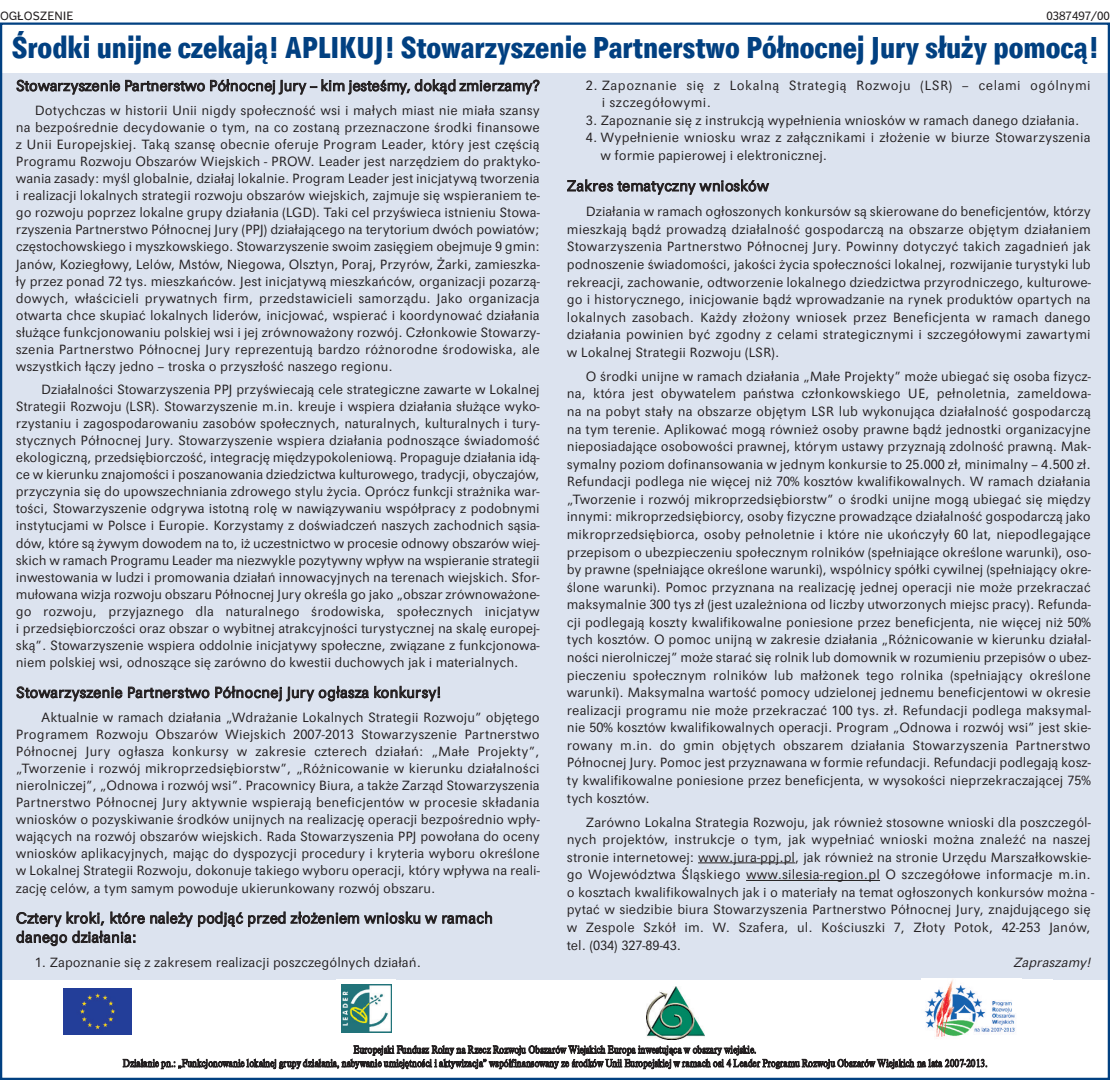
<style>
.page{position:relative;width:1110px;height:1080px;background:#fff}
.page>*{position:absolute;margin:0;border:0;box-sizing:border-box;transform-origin:0 0}
.t1{font:31.5px "Maxima TCE Bol Con";color:#014081;scale:.92 1}
.t2{font:300 15.75px/19.1px "Maxima TCE";letter-spacing:-.005em;color:#231f20}
.t3{font:300 13.95px/17.1px "Maxima TCE";color:#231f20;text-align:justify}
.t4{font:300 13.95px/17.6px "Maxima TCE";letter-spacing:.035em;color:#231f20}
.t5{font:italic 300 13.95px "Maxima TCE";color:#231f20}
.t6{font:11.25px/13.5px "Nimbus Rom DCE";letter-spacing:-.01em;color:#231f20;text-align:center;scale:.85 1}
.t7{font:11.25px "Poynter Agate Zero";color:#231f20}
</style>
<div class="page">
<div style="left:0;top:73px;width:1110px;height:906px;background:#dce3ef"></div>
<hr style="left:698px;top:862px;width:59px;height:1px;background:#231f20">
<hr style="left:760px;top:862px;width:35px;height:1px;background:#231f20">
<hr style="left:746px;top:880px;width:74px;height:1px;background:#231f20">
<hr style="left:823px;top:880px;width:57px;height:1px;background:#231f20">
<img style="left:63px;top:988px;width:69px;height:46px">
<img style="left:341px;top:984px;width:50px;height:48px">
<img style="left:646px;top:986px;width:58px;height:53px">
<div style="left:921px;top:978px;width:131px;height:62px;background:#fff"></div>
<img style="left:924px;top:980px;width:91px;height:57px">
<p class="t7" style="left:0;top:10px;width:75px">OGŁOSZENIE</p>
<p class="t7" style="left:1046px;top:10px;width:65px">0387497/00</p>
<h1 class="t1" style="left:12px;top:28px;width:1183px">Środki unijne czekają! APLIKUJ! Stowarzyszenie Partnerstwo Północnej Jury służy pomocą!</h1>
<p class="t2" style="left:16px;top:76px;width:525px">Sto warzy sze nie Partnerstwo Północnej Ju ry – kim je ste śmy, dokąd zmierza my?</p>
<p class="t3" style="left:16px;top:102px;width:525px;text-indent:19px">Dotychczas w historii Unii nigdy społeczność wsi i małych miast nie miała szansy na bezpośrednie decydowanie o tym, na co zostaną przeznaczone środki finansowe z Unii Europejskiej. Taką szansę obecnie oferuje Program Leader, który jest częścią Programu Rozwoju Obszarów Wiejskich - PROW. Leader jest narzędziem do praktyko&shy;wania zasady: myśl globalnie, działaj lokalnie. Program Leader jest inicjatywą tworzenia i realizacji lokalnych strategii rozwoju obszarów wiejskich, zajmuje się wspieraniem te&shy;go rozwoju poprzez lokalne grupy działania (LGD). Taki cel przyświeca istnieniu Stowa&shy;rzyszenia Partnerstwo Północnej Jury (PPJ) działającego na terytorium dwóch powiatów; częstochowskiego i myszkowskiego. Stowarzyszenie swoim zasięgiem obejmuje 9 gmin:<br>Janów, Koziegłowy, Lelów, Mstów, Niegowa, Olsztyn, Poraj, Przyrów, Żarki, zamieszka&shy;ły przez ponad 72 tys. mieszkańców. Jest inicjatywą mieszkańców, organizacji pozarzą&shy;dowych, właścicieli prywatnych firm, przedstawicieli samorządu. Jako organizacja otwarta chce skupiać lokalnych liderów, inicjować, wspierać i koordynować działania służące funkcjonowaniu polskiej wsi i jej zrównoważony rozwój. Członkowie Stowarzy&shy;szenia Partnerstwo Północnej Jury reprezentują bardzo różnorodne środowiska, ale wszystkich łączy jedno – troska o przyszłość naszego regionu.</p>
<p class="t3" style="left:16px;top:381px;width:525px;text-indent:26px">Działalności Stowarzyszenia PPJ przyświecają cele strategiczne zawarte w Lokalnej Strategii Rozwoju (LSR). Stowarzyszenie m.in. kreuje i wspiera działania służące wyko&shy;rzystaniu i zagospodarowaniu zasobów społecznych, naturalnych, kulturalnych i tury&shy;stycznych Północnej Jury. Stowarzyszenie wspiera działania podnoszące świadomość ekologiczną, przedsiębiorczość, integrację międzypokoleniową. Propaguje działania idą&shy;ce w kierunku znajomości i poszanowania dziedzictwa kulturowego, tradycji, obyczajów, przyczynia się do upowszechniania zdrowego stylu życia. Oprócz funkcji strażnika war&shy;tości, Stowarzyszenie odgrywa istotną rolę w nawiązywaniu współpracy z podobnymi instytucjami w Polsce i Europie. Korzystamy z doświadczeń naszych zachodnich sąsia&shy;dów, które są żywym dowodem na to, iż uczestnictwo w procesie odnowy obszarów wiej&shy;skich w ramach Programu Leader ma niezwykle pozytywny wpływ na wspieranie strategii inwestowania w ludzi i promowania działań innowacyjnych na terenach wiejskich. Sfor&shy;mułowana wizja rozwoju obszaru Północnej Jury określa go jako „obszar zrównoważone&shy;go rozwoju, przyjaznego dla naturalnego środowiska, społecznych inicjatyw i przedsiębiorczości oraz obszar o wybitnej atrakcyjności turystycznej na skalę europej&shy;ską”. Stowarzyszenie wspiera oddolnie inicjatywy społeczne, związane z funkcjonowa&shy;niem polskiej wsi, odnoszące się zarówno do kwestii duchowych jak i materialnych.</p>
<p class="t2" style="left:16px;top:682px;width:427px">Sto wa rzy sze nie Partnerstwo Północ nej Ju ry ogłasza kon kursy!</p>
<p class="t3" style="left:16px;top:708px;width:525px;text-indent:26px">Aktualnie w ramach działania „Wdrażanie Lokalnych Strategii Rozwoju” objętego Programem Rozwoju Obszarów Wiejskich 2007-2013 Stowarzyszenie Partnerstwo Północnej Jury ogłasza konkursy w zakresie czterech działań: „Małe Projekty”, „Tworzenie i rozwój mikroprzedsiębiorstw”, „Różnicowanie w kierunku działalności nierolniczej”, „Odnowa i rozwój wsi”. Pracownicy Biura, a także Zarząd Stowarzyszenia Partnerstwo Północnej Jury aktywnie wspierają beneficjentów w procesie składania wniosków o pozyskiwanie środków unijnych na realizację operacji bezpośrednio wpły&shy;wających na rozwój obszarów wiejskich. Rada Stowarzyszenia PPJ powołana do oceny wniosków aplikacyjnych, mając do dyspozycji procedury i kryteria wyboru określone w Lokalnej Strategii Rozwoju, dokonuje takiego wyboru operacji, który wpływa na reali&shy;zację celów, a tym samym powoduje ukierunkowany rozwój obszaru.</p>
<p class="t2" style="left:16px;top:908px;width:478px">Czte ry kro ki, któ re należy podjąć przed złoże niem wniosku w ra mach da ne go dzia ła nia:</p>
<p class="t3" style="left:35px;top:953px;width:388px">1. Zapoznanie się z zakresem realizacji poszczególnych działań.</p>
<p class="t4" style="left:602px;top:76px;width:491px;text-indent:-16px">2. Zapoznanie się z Lokalną Strategią Rozwoju (LSR) – celami ogólnymi i szczegółowymi.</p>
<p class="t3" style="left:586px;top:111px;width:495px">3. Zapoznanie się z instrukcją wypełnienia wniosków w ramach danego działania.</p>
<p class="t3" style="left:600px;top:129px;width:492px;text-indent:-15px">4. Wypełnienie wniosku wraz z załącznikami i złożenie w biurze Stowarzyszenia w formie papierowej i elektronicznej.</p>
<p class="t2" style="left:567px;top:176px;width:204px">Zakres te matyczny wnio sków</p>
<p class="t3" style="left:567px;top:203px;width:525px;text-indent:19px">Działania w ramach ogłoszonych konkursów są skierowane do beneficjentów, którzy mieszkają bądź prowadzą działalność gospodarczą na obszarze objętym działaniem Stowarzyszenia Partnerstwo Północnej Jury. Powinny dotyczyć takich zagadnień jak podnoszenie świadomości, jakości życia społeczności lokalnej, rozwijanie turystyki lub rekreacji, zachowanie, odtworzenie lokalnego dziedzictwa przyrodniczego, kulturowe&shy;go i historycznego, inicjowanie bądź wprowadzanie na rynek produktów opartych na lokalnych zasobach. Każdy złożony wniosek przez Beneficjenta w ramach danego działania powinien być zgodny z celami strategicznymi i szczegółowymi zawartymi w Lokalnej Strategii Rozwoju (LSR).</p>
<p class="t3" style="left:567px;top:367px;width:525px;text-indent:19px">O środki unijne w ramach działania „Małe Projekty” może ubiegać się osoba fizycz&shy;na, która jest obywatelem państwa członkowskiego UE, pełnoletnia, zameldowa&shy;na na pobyt stały na obszarze objętym LSR lub wykonująca działalność gospodarczą na tym terenie. Aplikować mogą również osoby prawne bądź jednostki organizacyjne nieposiadające osobowości prawnej, którym ustawy przyznają zdolność prawną. Mak&shy;symalny poziom dofinansowania w jednym konkursie to 25.000 zł, minimalny – 4.500 zł.<br>Refundacji podlega nie więcej niż 70% kosztów kwalifikowalnych. W ramach działania „Tworzenie i rozwój mikroprzedsiębiorstw” o środki unijne mogą ubiegać się między innymi: mikroprzedsiębiorcy, osoby fizyczne prowadzące działalność gospodarczą jako mikroprzedsiębiorca, osoby pełnoletnie i które nie ukończyły 60 lat, niepodlegające przepisom o ubezpieczeniu społecznym rolników (spełniające określone warunki), oso&shy;by prawne (spełniające określone warunki), wspólnicy spółki cywilnej (spełniający okre&shy;ślone warunki). Pomoc przyznana na realizację jednej operacji nie może przekraczać maksymalnie 300 tys zł (jest uzależniona od liczby utworzonych miejsc pracy). Refunda&shy;cji podlegają koszty kwalifikowalne poniesione przez beneficjenta, nie więcej niż 50% tych kosztów. O pomoc unijną w zakresie działania „Różnicowanie w kierunku działal&shy;ności nierolniczej” może starać się rolnik lub domownik w rozumieniu przepisów o ubez&shy;pieczeniu społecznym rolników lub małżonek tego rolnika (spełniający określone warunki). Maksymalna wartość pomocy udzielonej jednemu beneficjentowi w okresie realizacji programu nie może przekraczać 100 tys. zł. Refundacji podlega maksymal&shy;nie 50% kosztów kwalifikowalnych operacji. Program „Odnowa i rozwój wsi” jest skie&shy;rowany m.in. do gmin objętych obszarem działania Stowarzyszenia Partnerstwo Północnej Jury. Pomoc jest przyznawana w formie refundacji. Refundacji podlegają kosz&shy;ty kwalifikowalne poniesione przez beneficjenta, w wysokości nieprzekraczającej 75% tych kosztów.</p>
<p class="t3" style="left:567px;top:812px;width:529px;text-align:left;text-indent:19px">Zarówno Lokalna Strategia Rozwoju, jak również stosowne wnioski dla poszczegól&shy;nych projektów, instrukcje o tym, jak wypełniać wnioski można znaleźć na naszej stronie internetowej: www.jura-ppj.pl, jak również na stronie Urzędu Marszałkowskie&shy;go Województwa Śląskiego www.silesia-region.pl O szczegółowe informacje m.in. o kosztach kwalifikowalnych jak i o materiały na temat ogłoszonych konkursów można - pytać w siedzibie biura Stowarzyszenia Partnerstwo Północnej Jury, znajdującego się w Zespole Szkół im. W. Szafera, ul. Kościuszki 7, Złoty Potok, 42-253 Janów, tel. (034) 327-89-43.</p>
<p class="t5" style="left:1013px;top:954px;width:81px">Zapraszamy!</p>
<p class="t6" style="left:123px;top:1042px;width:1019px">Europejski Fundusz Rolny na Rzecz Rozwoju Obszarów Wiejskich Europa inwestująca w obszary wiejskie.<br>Działanie pn.: „Funkcjonowanie lokalnej grupy działania, nabywanie umiejętności i aktywizacja” współfinansowany ze środków Unii Europejskiej w ramach osi 4 Leader Programu Rozwoju Obszarów Wiejskich na lata 2007-2013.</p>
</div>
